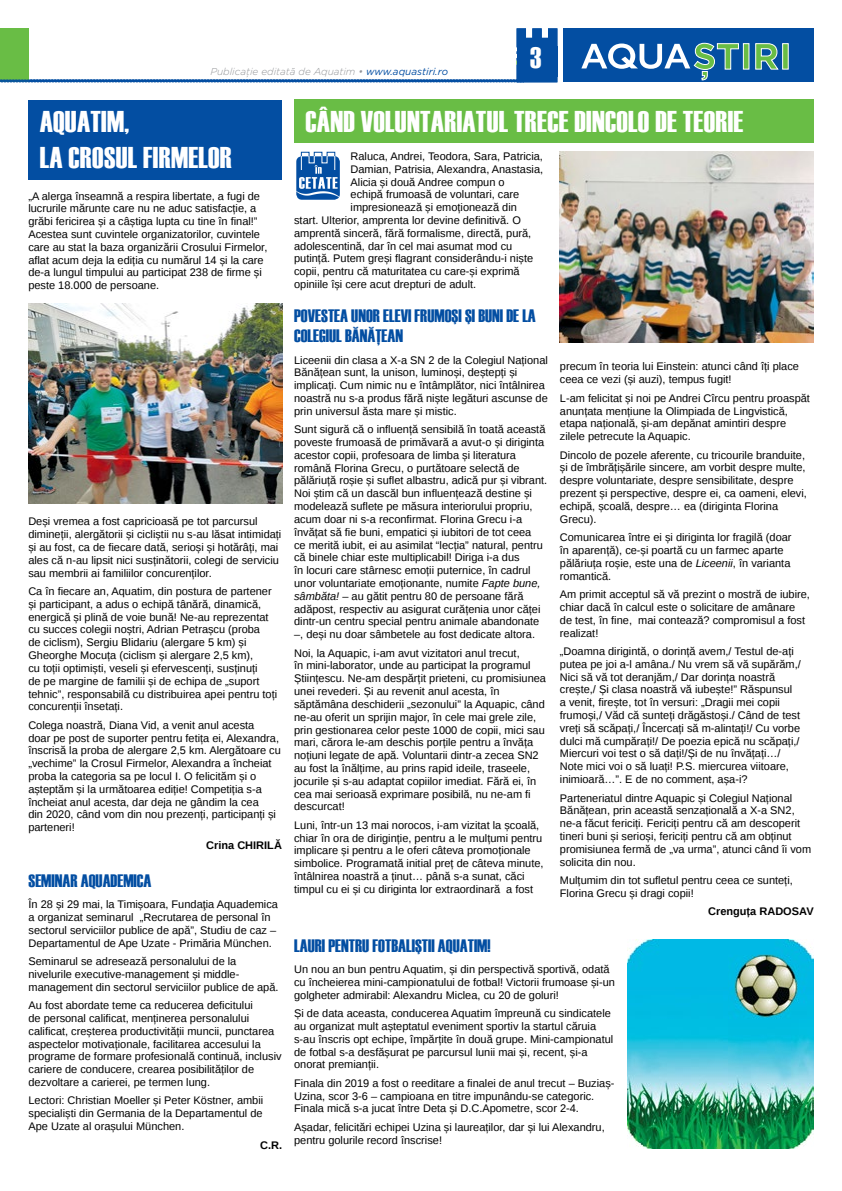
<style>
.page{position:relative;width:842px;height:1191px;background:#fff}
.page>*{position:absolute;margin:0;border:0;box-sizing:border-box;transform-origin:0 0}
.t1{font:30px/36px "Haettenschweiler";letter-spacing:.01em;color:#fff}
.t2{font:18px/20px "Haettenschweiler";color:#034ea2}
.t3{font:18px "Haettenschweiler";color:#fff}
.t4{font:11px/12.8px "Liberation Sans";color:#000}
.t5{font:700 11px "Liberation Sans";color:#000}
.t6{font:italic 300 10px "Gotham";color:#939598}
.s1{font-weight:400;color:#034ea2}
.s2{font-style:italic}
</style>
<div class="page">
<svg style="left:0;top:28px;width:557px;height:55px"></svg>
<div style="left:563px;top:28px;width:251px;height:54px;background:#034ea2"></div>
<svg style="left:581px;top:43px;width:208px;height:38px"></svg>
<div style="left:517px;top:46px;width:40px;height:31px;background:#034ea2"></div>
<div style="left:28px;top:100px;width:254px;height:79px;background:#034ea2"></div>
<div style="left:294px;top:99px;width:520px;height:44px;background:#69bd45"></div>
<svg style="left:296px;top:156px;width:44px;height:44px"></svg>
<svg style="left:296px;top:152px;width:44px;height:47px;background:#4d82bd"></svg>
<img style="left:560px;top:152px;width:253px;height:190px">
<img style="left:29px;top:303px;width:253px;height:201px">
<img style="left:727px;top:939px;width:87px;height:209px">
<img style="left:627px;top:939px;width:100px;height:209px">
<p class="t6" style="left:210px;top:65px;width:239px">Publicaţie editată de Aquatim • <span class="s1">www.aquastiri.ro</span></p>
<h1 class="t1" style="left:530px;top:40px;width:13px">3</h1>
<h2 class="t3" style="left:529px;top:53px;width:8px">3</h2>
<h1 class="t1" style="left:40px;top:104px;width:194px">AQUATIM,<br>LA CROSUL FIRMELOR</h1>
<h1 class="t1" style="left:305px;top:103px;width:439px">CÂND VOLUNTARIATUL TRECE DINCOLO DE TEORIE</h1>
<p class="t4" style="left:351px;top:150px;width:194px">Raluca, Andrei, Teodora, Sara, Patricia,</p>
<p class="t4" style="left:351px;top:163px;width:194px">Damian, Patrisia, Alexandra, Anastasia,</p>
<p class="t4" style="left:351px;top:176px;width:156px">Alicia și două Andree compun o</p>
<p class="t4" style="left:351px;top:189px;width:170px">echipă frumoasă de voluntari, care</p>
<p class="t4" style="left:351px;top:201px;width:168px">impresionează și emoționează din</p>
<p class="t4" style="left:294px;top:214px;width:228px">start. Ulterior, amprenta lor devine definitivă. O</p>
<p class="t4" style="left:294px;top:227px;width:239px">amprentă sinceră, fără formalisme, directă, pură,</p>
<p class="t4" style="left:294px;top:240px;width:220px">adolescentină, dar în cel mai asumat mod cu</p>
<p class="t4" style="left:294px;top:253px;width:241px">putință. Putem greși flagrant considerându-i niște</p>
<p class="t4" style="left:294px;top:265px;width:227px">copii, pentru că maturitatea cu care-și exprimă</p>
<p class="t4" style="left:294px;top:278px;width:184px">opiniile își cere acut drepturi de adult.</p>
<h2 class="t2" style="left:294px;top:306px;width:243px">POVESTEA UNOR ELEVI FRUMOŞI ŞI BUNI DE LA<br>COLEGIUL BĂNĂŢEAN</h2>
<p class="t4" style="left:294px;top:354px;width:255px">Liceenii din clasa a X-a SN 2 de la Colegiul Național Bănățean sunt, la unison, luminoși, deștepți și implicați. Cum nimic nu e întâmplător, nici întâlnirea noastră nu s-a produs fără niște legături ascunse de prin universul ăsta mare și mistic.</p>
<p class="t4" style="left:294px;top:423px;width:255px">Sunt sigură că o influență sensibilă în toată această poveste frumoasă de primăvară a avut-o și diriginta acestor copii, profesoara de limba și literatura română Florina Grecu, o purtătoare selectă de pălăriuță roșie și suflet albastru, adică pur și vibrant.<br>Noi știm că un dascăl bun influențează destine și modelează suflete pe măsura interiorului propriu, acum doar ni s-a reconfirmat. Florina Grecu i-a învățat să fie buni, empatici și iubitori de tot ceea<br>ce merită iubit, ei au asimilat “lecția” natural, pentru că binele chiar este multiplicabil! Diriga i-a dus<br>în locuri care stârnesc emoții puternice, în cadrul unor voluntariate emoționante, numite <span class="s2">Fapte bune, sâmbăta!</span> – au gătit pentru 80 de persoane fără adăpost, respectiv au asigurat curățenia unor căței dintr-un centru special pentru animale abandonate –, deși nu doar sâmbetele au fost dedicate altora.</p>
<p class="t4" style="left:294px;top:647px;width:253px">Noi, la Aquapic, i-am avut vizitatori anul trecut,<br>în mini-laborator, unde au participat la programul Științescu. Ne-am despărțit prieteni, cu promisiunea unei revederi. Și au revenit anul acesta, în săptămâna deschiderii „sezonului” la Aquapic, când ne-au oferit un sprijin major, în cele mai grele zile, prin gestionarea celor peste 1000 de copii, mici sau mari, cărora le-am deschis porțile pentru a învăța noțiuni legate de apă. Voluntarii dintr-a zecea SN2 au fost la înălțime, au prins rapid ideile, traseele, jocurile și s-au adaptat copiilor imediat. Fără ei, în cea mai serioasă exprimare posibilă, nu ne-am fi descurcat!</p>
<p class="t4" style="left:294px;top:819px;width:251px">Luni, într-un 13 mai norocos, i-am vizitat la școală, chiar în ora de diriginție, pentru a le mulțumi pentru implicare și pentru a le oferi câteva promoționale simbolice. Programată initial preț de câteva minute, întâlnirea noastră a ținut… până s-a sunat, căci timpul cu ei și cu diriginta lor extraordinară a fost</p>
<p class="t4" style="left:28px;top:190px;width:241px">„A alerga înseamnă a respira libertate, a fugi de lucrurile mărunte care nu ne aduc satisfacție, a grăbi fericirea și a câștiga lupta cu tine în final!” Acestea sunt cuvintele organizatorilor, cuvintele care au stat la baza organizării Crosului Firmelor, aflat acum deja la ediția cu numărul 14 și la care de-a lungul timpului au participat 238 de firme și peste 18.000 de persoane.</p>
<p class="t4" style="left:560px;top:361px;width:241px">precum în teoria lui Einstein: atunci când îți place ceea ce vezi (și auzi), tempus fugit!</p>
<p class="t4" style="left:560px;top:392px;width:252px">L-am felicitat și noi pe Andrei Cîrcu pentru proaspăt anunțata mențiune la Olimpiada de Lingvistică, etapa națională, și-am depănat amintiri despre zilele petrecute la Aquapic.</p>
<p class="t4" style="left:560px;top:449px;width:248px">Dincolo de pozele aferente, cu tricourile branduite, și de îmbrățișările sincere, am vorbit despre multe, despre voluntariate, despre sensibilitate, despre prezent și perspective, despre ei, ca oameni, elevi, echipă, școală, despre… ea (diriginta Florina Grecu).</p>
<p class="t4" style="left:560px;top:531px;width:233px">Comunicarea între ei și diriginta lor fragilă (doar în aparență), ce-și poartă cu un farmec aparte pălăriuța roșie, este una de <span class="s2">Liceenii</span>, în varianta romantică.</p>
<p class="t4" style="left:560px;top:588px;width:252px">Am primit acceptul să vă prezint o mostră de iubire, chiar dacă în calcul este o solicitare de amânare de test, în fine, mai contează? compromisul a fost realizat!</p>
<p class="t4" style="left:560px;top:645px;width:242px">„Doamna dirigintă, o dorință avem,/ Testul de-ați putea pe joi a-l amâna./ Nu vrem să vă supărăm,/ Nici să vă tot deranjăm,/ Dar dorința noastră crește,/ Și clasa noastră vă iubește!” Răspunsul a venit, firește, tot în versuri: „Dragii mei copii frumoși,/ Văd că sunteți drăgăstoși./ Când de test vreți să scăpați,/ Încercați să m-alintați!/ Cu vorbe dulci mă cumpărați!/ De poezia epică nu scăpați,/ Miercuri voi test o să dați!/Și de nu învățați…/ Note mici voi o să luați! P.S. miercurea viitoare, inimioară…”. E de no comment, așa-i?</p>
<p class="t4" style="left:560px;top:792px;width:253px">Parteneriatul dintre Aquapic și Colegiul Național Bănățean, prin această senzațională a X-a SN2, ne-a făcut fericiți. Fericiți pentru că am descoperit tineri buni și serioși, fericiți pentru că am obținut promisiunea fermă de „va urma”, atunci când îi vom solicita din nou.</p>
<p class="t4" style="left:560px;top:874px;width:234px">Mulțumim din tot sufletul pentru ceea ce sunteți,<br>Florina Grecu și dragi copii!</p>
<p class="t5" style="left:708px;top:903px;width:107px">Crenguța RADOSAV</p>
<p class="t4" style="left:28px;top:515px;width:255px">Deși vremea a fost capricioasă pe tot parcursul dimineții, alergătorii și cicliștii nu s-au lăsat intimidați și au fost, ca de fiecare dată, serioși și hotărâți, mai ales că n-au lipsit nici susținătorii, colegi de serviciu sau membrii ai familiilor concurenților.</p>
<p class="t4" style="left:28px;top:585px;width:250px">Ca în fiecare an, Aquatim, din postura de partener și participant, a adus o echipă tânără, dinamică, energică și plină de voie bună! Ne-au reprezentat cu succes colegii noștri, Adrian Petrașcu (proba<br>de ciclism), Sergiu Blidariu (alergare 5 km) și Gheorghe Mocuța (ciclism și alergare 2,5 km),<br>cu toții optimiști, veseli și efervescenți, susținuți<br>de pe margine de familii și de echipa de „suport tehnic”, responsabilă cu distribuirea apei pentru toți concurenții însetați.</p>
<p class="t4" style="left:28px;top:719px;width:254px">Colega noastră, Diana Vid, a venit anul acesta<br>doar pe post de suporter pentru fetița ei, Alexandra, înscrisă la proba de alergare 2,5 km. Alergătoare cu „vechime” la Crosul Firmelor, Alexandra a încheiat proba la categoria sa pe locul I. O felicităm și o așteptăm și la următoarea ediție! Competiția s-a încheiat anul acesta, dar deja ne gândim la cea<br>din 2020, când vom din nou prezenți, participanți și parteneri!</p>
<p class="t5" style="left:206px;top:838px;width:77px">Crina CHIRILĂ</p>
<h2 class="t2" style="left:29px;top:870px;width:124px">SEMINAR AQUADEMICA</h2>
<p class="t4" style="left:29px;top:898px;width:251px">În 28 și 29 mai, la Timișoara, Fundaţia Aquademica a organizat seminarul „Recrutarea de personal în sectorul serviciilor publice de apă”, Studiu de caz – Departamentul de Ape Uzate - Primăria München.</p>
<p class="t4" style="left:29px;top:955px;width:252px">Seminarul se adresează personalului de la nivelurile executive-management și middle&shy;management din sectorul serviciilor publice de apă.</p>
<p class="t4" style="left:29px;top:999px;width:255px">Au fost abordate teme ca reducerea deficitului<br>de personal calificat, menținerea personalului calificat, creșterea productivității muncii, punctarea aspectelor motivaționale, facilitarea accesului la programe de formare profesională continuă, inclusiv cariere de conducere, crearea posibilităților de dezvoltare a carierei, pe termen lung.</p>
<p class="t4" style="left:29px;top:1094px;width:236px;text-align:justify">Lectori: Christian Moeller și Peter Köstner, ambii specialiști din Germania de la Departamentul de Ape Uzate al orașului München.</p>
<p class="t5" style="left:260px;top:1137px;width:23px">C.R.</p>
<h2 class="t2" style="left:294px;top:935px;width:198px">LAURI PENTRU FOTBALIŞTII AQUATIM!</h2>
<p class="t4" style="left:294px;top:963px;width:322px">Un nou an bun pentru Aquatim, și din perspectivă sportivă, odată cu încheierea mini-campionatului de fotbal! Victorii frumoase și-un golgheter admirabil: Alexandru Miclea, cu 20 de goluri!</p>
<p class="t4" style="left:294px;top:1007px;width:321px">Și de data aceasta, conducerea Aquatim împreună cu sindicatele au organizat mult așteptatul eveniment sportiv la startul căruia s-au înscris opt echipe, împărțite în două grupe. Mini-campionatul de fotbal s-a desfășurat pe parcursul lunii mai și, recent, și-a onorat premianții.</p>
<p class="t4" style="left:294px;top:1077px;width:322px">Finala din 2019 a fost o reeditare a finalei de anul trecut – Buziaș-<br>Uzina, scor 3-6 – campioana en titre impunându-se categoric.<br>Finala mică s-a jucat între Deta și D.C.Apometre, scor 2-4.</p>
<p class="t4" style="left:294px;top:1121px;width:312px">Așadar, felicitări echipei Uzina și laureaților, dar și lui Alexandru, pentru golurile record înscrise!</p>
</div>
